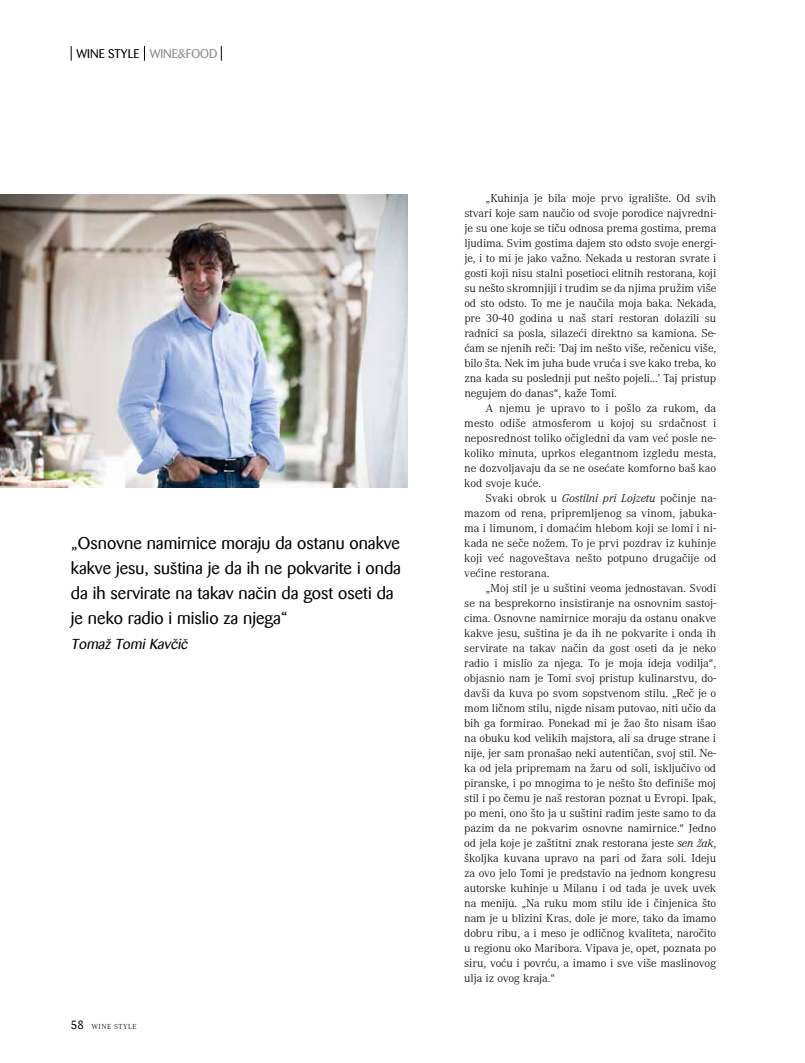
<style>
.page{position:relative;width:805px;height:1063px;background:#fff}
.page>*{position:absolute;margin:0;border:0;box-sizing:border-box;transform-origin:0 0}
.t1{font:16.88px/25px "Barmeno TE Bata";color:#000;scale:1.05 1}
.t2{font:italic 14.38px "Barmeno TE Bata";color:#000;scale:1.05 1}
.t3{font:12.5px "Barmeno TE Bata";color:#000}
.t4{font:300 11.88px/15px "Corporate A";letter-spacing:-.01em;color:#000;text-align:justify;scale:1.05 1}
.t5{font:300 7.5px "Corporate A";letter-spacing:.05em;color:#000;scale:1.05 1}
.s1{color:#878786}
.s2{font-family:"Barmeno TE Bata";font-weight:400;font-size:11.88px}
.s3{font-style:italic}
</style>
<div class="page">
<svg style="left:144px;top:46px;width:1px;height:15px"></svg>
<svg style="left:71px;top:46px;width:1px;height:15px"></svg>
<svg style="left:221px;top:46px;width:1px;height:15px"></svg>
<img style="left:0;top:194px;width:408px;height:293px">
<p class="t3" style="left:76px;top:47px;width:141px">wi ne style <span class="s1">wi ne&amp;food</span></p>
<h1 class="t1" style="left:71px;top:531px;width:316px">„Osnovne namirnice moraju da ostanu onakve kakve jesu, suština je da ih ne pokvarite i onda da ih servirate na takav način da gost oseti da je neko radio i mislio za njega“</h1>
<p class="t2" style="left:71px;top:636px;width:115px">Tomaž Tomi Kavčič</p>
<p class="t5" style="left:71px;top:1022px;width:63px"><span class="s2">58</span> WINE STyle</p>
<p class="t4" style="left:464px;top:191px;width:241px;text-indent:21px">„Kuhinja je bila moje prvo igralište. Od svih stvari koje sam naučio od svoje porodice najvredni&shy;je su one koje se tiču odnosa prema gostima, prema ljudima. Svim gostima dajem sto odsto svoje energi&shy;je, i to mi je jako važno. Nekada u restoran svrate i gosti koji nisu stalni posetioci elitnih restorana, koji su nešto skromnjiji i trudim se da njima pružim više od sto odsto. To me je naučila moja baka. Nekada, pre 30-40 godina u naš stari restoran dolazili su radnici sa posla, silazeći direktno sa kamiona. Se&shy;ćam se njenih reči: ’Daj im nešto više, rečenicu više, bilo šta. Nek im juha bude vruća i sve kako treba, ko zna kada su poslednji put nešto pojeli...’ Taj pristup negujem do danas“, kaže Tomi.</p>
<p class="t4" style="left:464px;top:401px;width:241px;text-indent:21px">A njemu je upravo to i pošlo za rukom, da mesto odiše atmosferom u kojoj su srdačnost i neposrednost toliko očigledni da vam već posle ne&shy;koliko minuta, uprkos elegantnom izgledu mesta, ne dozvoljavaju da se ne osećate komforno baš kao kod svoje kuće.</p>
<p class="t4" style="left:464px;top:491px;width:241px;text-indent:21px">Svaki obrok u <span class="s3">Gostilni pri Lojzetu</span> počinje na&shy;mazom od rena, pripremljenog sa vinom, jabuka&shy;ma i limunom, i domaćim hlebom koji se lomi i ni&shy;kada ne seče nožem. To je prvi pozdrav iz kuhinje koji već nagoveštava nešto potpuno drugačije od većine restorana.</p>
<p class="t4" style="left:464px;top:581px;width:242px;text-indent:21px">„Moj stil je u suštini veoma jednostavan. Svodi se na besprekorno insistiranje na osnovnim sastoj&shy;cima. Osnovne namirnice moraju da ostanu onakve kakve jesu, suština je da ih ne pokvarite i onda ih servirate na takav način da gost oseti da je neko radio i mislio za njega. To je moja ideja vodilja“, objasnio nam je Tomi svoj pristup kulinarstvu, do&shy;davši da kuva po svom sopstvenom stilu. „Reč je o mom ličnom stilu, nigde nisam putovao, niti učio da bih ga formirao. Ponekad mi je žao što nisam išao na obuku kod velikih majstora, ali sa druge strane i nije, jer sam pronašao neki autentičan, svoj stil. Ne&shy;ka od jela pripremam na žaru od soli, isključivo od piranske, i po mnogima to je nešto što definiše moj stil i po čemu je naš restoran poznat u Evropi. Ipak, po meni, ono što ja u suštini radim jeste samo to da pazim da ne pokvarim osnovne namirnice.“ Jedno od jela koje je zaštitni znak restorana jeste <span class="s3">sen žak</span>, školjka kuvana upravo na pari od žara soli. Ideju za ovo jelo Tomi je predstavio na jednom kongresu autorske kuhinje u Milanu i od tada je uvek uvek na meniju. „Na ruku mom stilu ide i činjenica što nam je u blizini Kras, dole je more, tako da imamo dobru ribu, a i meso je odličnog kvaliteta, naročito u regionu oko Maribora. Vipava je, opet, poznata po siru, voću i povrću, a imamo i sve više maslinovog ulja iz ovog kraja.“</p>
</div>
